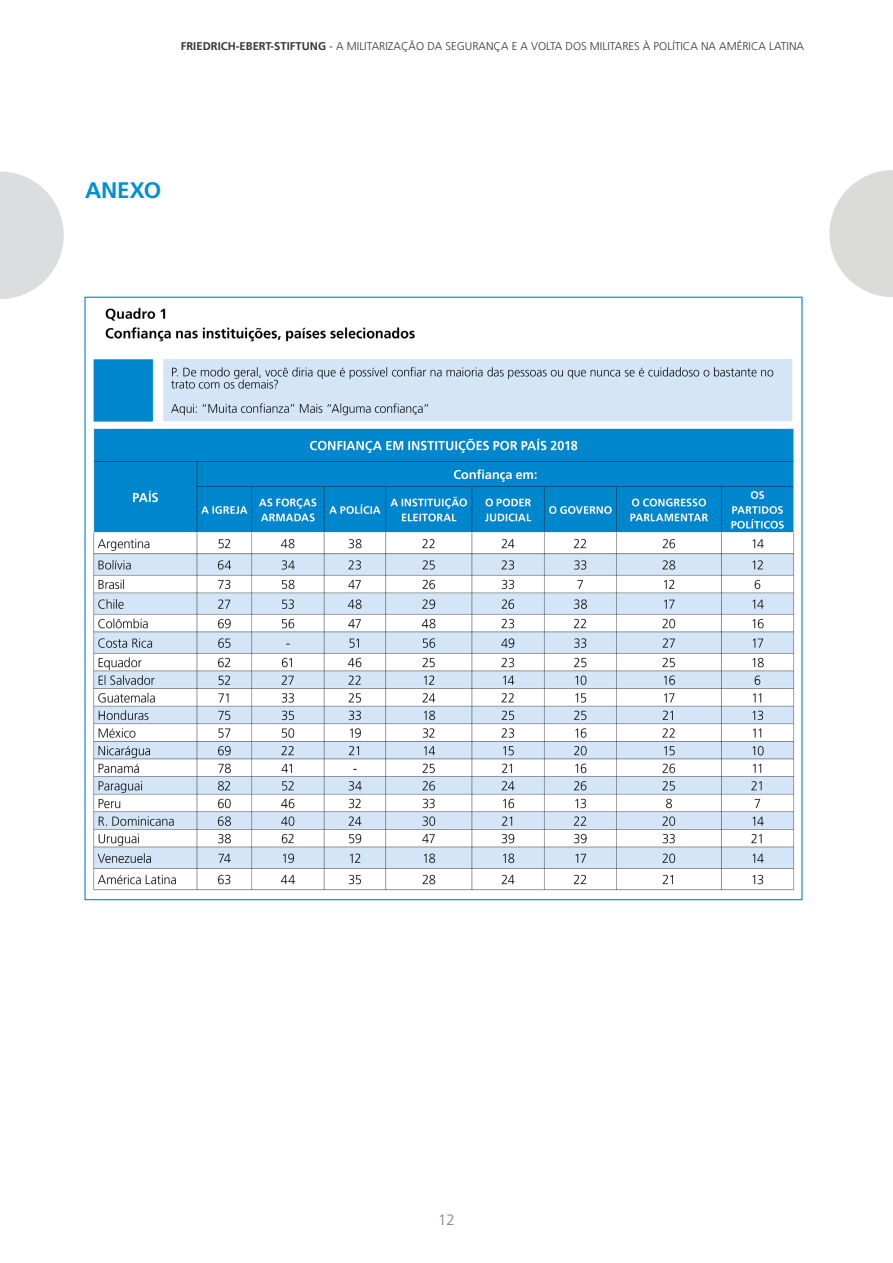
<style>
.page{position:relative;width:893px;height:1263px;background:#fff}
.page>*{position:absolute;margin:0;border:0;box-sizing:border-box;transform-origin:0 0}
.Capítulo_H4__20__-_c{font:700 22.5px "Frutiger";letter-spacing:-.005em;color:#008fd5}
.t1{font:300 15px "Frutiger";color:#808285}
.t2{font:300 11.25px "Frutiger";color:#3b3532}
.s1{font-weight:700}
</style>
<div class="page">
<svg style="left:829px;top:170px;width:64px;height:127px"></svg>
<svg style="left:0;top:171px;width:64px;height:128px"></svg>
<img style="left:84px;top:296px;width:719px;height:605px">
<p class="t2" style="left:181px;top:40px;width:625px"><span class="s1">FRIEDRICH-EBERT-STIFTUNG</span> - A MILITARIZAÇÃO DA SEGURANÇA E A VOLTA DOS MILITARES À POLÍTICA NA AMÉRICA LATINA</p>
<p class="Capítulo_H4__20__-_c" style="left:85px;top:177px;width:78px">ANEXO</p>
<h2 class="t1" style="left:438px;top:1211px;width:18px">12</h2>
</div>
